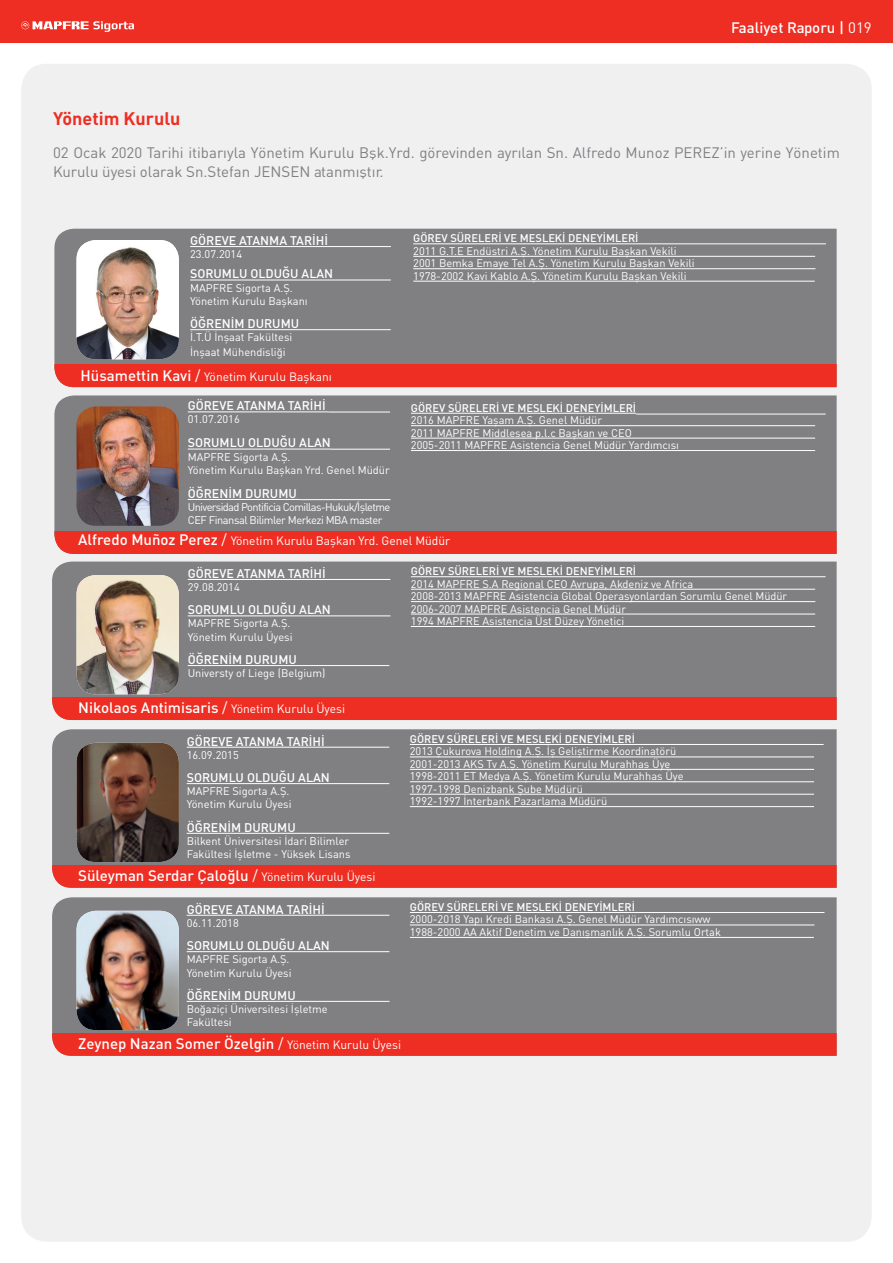
<style>
.page{position:relative;width:893px;height:1263px;background:#fff}
.page>*{position:absolute;margin:0;border:0;box-sizing:border-box;transform-origin:0 0}
.t1{font:18px "DINT Bold Tr";color:#ee2e22}
.t2{font:15px/19.5px "DIN Tr";color:#808083}
.t3{font:500 15px "DIN Pro";color:#fff}
.t4{font:15px "DIN Medium Tr";color:#fff}
.t5{font:500 12.45px "DIN Pro";color:#fff}
.t6{font:12px "DIN Pro";color:#fff}
.t7{font:11.1px/12.5px "DIN Pro";color:#fff}
.t8{font:500 11.1px "DIN Pro";color:#fff}
.t9{font:11.1px/13.2px "DIN Pro";letter-spacing:-.055em;color:#fff}
.s1{font-family:"DIN Tr"}
.s2{font-weight:500;font-size:15px}
.s3{font-size:15px}
.s4{font-weight:400}
.s5{font-weight:400;font-size:12px}
</style>
<div class="page">
<div style="left:0;top:0;width:893px;height:43px;background:#ee2e22"></div>
<div style="left:21px;top:64px;width:851px;height:1178px;background:#f0f0f1;border-radius:26px"></div>
<svg style="left:21px;top:21px;width:113px;height:11px"></svg>
<div style="left:54px;top:395px;width:783px;height:136px;background:#808083"></div>
<div style="left:54px;top:531px;width:783px;height:23px;background:#ee2e22"></div>
<img style="left:77px;top:406px;width:102px;height:120px">
<hr style="left:188px;top:412px;width:141px;height:1px;background:#fff">
<hr style="left:329px;top:412px;width:61px;height:1px;background:#fff">
<hr style="left:188px;top:449px;width:143px;height:1px;background:#fff">
<hr style="left:331px;top:449px;width:59px;height:1px;background:#fff">
<hr style="left:188px;top:499px;width:112px;height:1px;background:#fff">
<hr style="left:300px;top:499px;width:91px;height:1px;background:#fff">
<hr style="left:411px;top:413px;width:225px;height:1px;background:#fff">
<hr style="left:636px;top:414px;width:190px;height:1px;background:#fff">
<hr style="left:411px;top:425px;width:404px;height:1px;background:#fff">
<hr style="left:411px;top:438px;width:404px;height:1px;background:#fff">
<hr style="left:411px;top:450px;width:404px;height:1px;background:#fff">
<div style="left:52px;top:729px;width:785px;height:136px;background:#808083"></div>
<div style="left:52px;top:865px;width:785px;height:23px;background:#ee2e22"></div>
<img style="left:77px;top:743px;width:102px;height:119px">
<hr style="left:187px;top:747px;width:202px;height:1px;background:#fff">
<hr style="left:187px;top:783px;width:202px;height:1px;background:#fff">
<hr style="left:187px;top:833px;width:202px;height:1px;background:#fff">
<hr style="left:410px;top:744px;width:414px;height:1px;background:#fff">
<hr style="left:410px;top:757px;width:404px;height:1px;background:#fff">
<hr style="left:410px;top:769px;width:404px;height:1px;background:#fff">
<hr style="left:410px;top:781px;width:404px;height:1px;background:#fff">
<hr style="left:410px;top:794px;width:404px;height:1px;background:#fff">
<hr style="left:410px;top:806px;width:404px;height:1px;background:#fff">
<div style="left:52px;top:897px;width:785px;height:136px;background:#808083"></div>
<div style="left:52px;top:1033px;width:785px;height:23px;background:#ee2e22"></div>
<img style="left:77px;top:911px;width:102px;height:119px">
<hr style="left:187px;top:915px;width:202px;height:1px;background:#fff">
<hr style="left:187px;top:951px;width:202px;height:1px;background:#fff">
<hr style="left:187px;top:1001px;width:202px;height:1px;background:#fff">
<hr style="left:410px;top:912px;width:414px;height:1px;background:#fff">
<hr style="left:410px;top:925px;width:404px;height:1px;background:#fff">
<hr style="left:410px;top:937px;width:404px;height:1px;background:#fff">
<div style="left:52px;top:562px;width:785px;height:135px;background:#808083"></div>
<div style="left:52px;top:697px;width:785px;height:23px;background:#ee2e22"></div>
<img style="left:77px;top:575px;width:102px;height:119px">
<hr style="left:188px;top:579px;width:202px;height:1px;background:#fff">
<hr style="left:188px;top:615px;width:202px;height:1px;background:#fff">
<hr style="left:188px;top:665px;width:201px;height:1px;background:#fff">
<hr style="left:411px;top:576px;width:414px;height:1px;background:#fff">
<hr style="left:411px;top:589px;width:404px;height:1px;background:#fff">
<hr style="left:411px;top:601px;width:404px;height:1px;background:#fff">
<hr style="left:411px;top:614px;width:404px;height:1px;background:#fff">
<hr style="left:411px;top:626px;width:404px;height:1px;background:#fff">
<div style="left:54px;top:229px;width:783px;height:135px;background:#808083"></div>
<div style="left:54px;top:364px;width:783px;height:23px;background:#ee2e22"></div>
<img style="left:77px;top:240px;width:102px;height:119px">
<hr style="left:190px;top:246px;width:201px;height:1px;background:#fff">
<hr style="left:190px;top:280px;width:201px;height:1px;background:#fff">
<hr style="left:190px;top:329px;width:201px;height:1px;background:#fff">
<hr style="left:413px;top:244px;width:413px;height:1px;background:#fff">
<hr style="left:413px;top:256px;width:402px;height:1px;background:#fff">
<hr style="left:413px;top:268px;width:402px;height:1px;background:#fff">
<hr style="left:413px;top:281px;width:402px;height:1px;background:#fff">
<h2 class="t4" style="left:731px;top:18px;width:142px">Faaliyet Raporu | <span class="s1">019</span></h2>
<h1 class="t1" style="left:53px;top:106px;width:129px">Yönetim Kurulu</h1>
<h2 class="t2" style="left:53px;top:142px;width:788px">02 Ocak 2020 Tarihi itibarıyla Yönetim Kurulu Bşk.Yrd. görevinden ayrılan Sn. Alfredo Munoz PEREZ’in yerine Yönetim<br>Kurulu üyesi olarak Sn.Stefan JENSEN atanmıştır.</h2>
<p class="t5" style="left:190px;top:232px;width:139px">GÖREVE ATANMA TARİHİ</p>
<p class="t7" style="left:190px;top:247px;width:54px">23.07.2014</p>
<p class="t5" style="left:190px;top:265px;width:145px">SORUMLU OLDUĞU ALAN</p>
<p class="t7" style="left:190px;top:280px;width:119px;line-height:13.2px">MAPFRE Sigorta A.Ş.<br>Yönetim Kurulu Başkanı</p>
<p class="t5" style="left:190px;top:315px;width:111px">ÖĞRENİM DURUMU</p>
<p class="t7" style="left:190px;top:329px;width:104px;line-height:14.9px">İ.T.Ü İnşaat Fakültesi<br>İnşaat Mühendisliği</p>
<p class="t6" style="left:81px;top:367px;width:253px"><span class="s2">Hüsamettin Kavi</span> <span class="s3">/</span> Yönetim Kurulu Başkanı</p>
<p class="t5" style="left:188px;top:397px;width:139px">GÖREVE ATANMA TARİHİ</p>
<p class="t7" style="left:188px;top:412px;width:54px">01.07.2016</p>
<p class="t5" style="left:188px;top:434px;width:145px">SORUMLU OLDUĞU ALAN</p>
<p class="t7" style="left:188px;top:449px;width:203px;line-height:13.2px">MAPFRE Sigorta A.Ş.<br>Yönetim Kurulu Başkan Yrd. Genel Müdür</p>
<p class="t5" style="left:188px;top:485px;width:111px">ÖĞRENİM DURUMU</p>
<p class="t9" style="left:188px;top:499px;width:204px">Universidad Pontificia Comillas-Hukuk/İşletme<br>CEF Finansal Bilimler Merkezi MBA master</p>
<p class="t8" style="left:413px;top:231px;width:227px">GÖREV SÜRELERİ VE MESLEKİ DENEYİMLERİ</p>
<p class="t7" style="left:413px;top:243px;width:283px">2011 G.T.E Endüstri A.Ş. Yönetim Kurulu Başkan Vekili<br>2001 Bemka Emaye Tel A.Ş. Yönetim Kurulu Başkan Vekili<br>1978-2002 Kavi Kablo A.Ş. Yönetim Kurulu Başkan Vekili</p>
<p class="t8" style="left:411px;top:400px;width:227px">GÖREV SÜRELERİ VE MESLEKİ DENEYİMLERİ</p>
<p class="t7" style="left:411px;top:413px;width:270px">2016 MAPFRE Yaşam A.Ş. Genel Müdür<br>2011 MAPFRE Middlesea p.l.c Başkan ve CEO<br>2005-2011 MAPFRE Asistencia Genel Müdür Yardımcısı</p>
<p class="t6" style="left:78px;top:531px;width:373px"><span class="s2">Alfredo Muñoz Perez</span> <span class="s3">/</span> Yönetim Kurulu Başkan Yrd. Genel Müdür</p>
<p class="t5" style="left:188px;top:565px;width:139px">GÖREVE ATANMA TARİHİ</p>
<p class="t7" style="left:188px;top:580px;width:54px">29.08.2014</p>
<p class="t5" style="left:188px;top:601px;width:145px">SORUMLU OLDUĞU ALAN</p>
<p class="t7" style="left:188px;top:616px;width:106px;line-height:13.2px">MAPFRE Sigorta A.Ş.<br>Yönetim Kurulu Üyesi</p>
<p class="t5" style="left:188px;top:651px;width:111px">ÖĞRENİM DURUMU</p>
<p class="t7" style="left:188px;top:666px;width:139px">Universty of Liege (Belgium)</p>
<h2 class="t3" style="left:78px;top:697px;width:268px">Nikolaos Antimisaris <span class="s4">/</span> <span class="s5">Yönetim Kurulu Üyesi</span></h2>
<p class="t5" style="left:187px;top:732px;width:139px">GÖREVE ATANMA TARİHİ</p>
<p class="t7" style="left:187px;top:747px;width:54px">16.09.2015</p>
<p class="t5" style="left:187px;top:769px;width:145px">SORUMLU OLDUĞU ALAN</p>
<p class="t7" style="left:187px;top:783px;width:106px;line-height:13.2px">MAPFRE Sigorta A.Ş.<br>Yönetim Kurulu Üyesi</p>
<p class="t5" style="left:187px;top:819px;width:111px">ÖĞRENİM DURUMU</p>
<p class="t7" style="left:187px;top:833px;width:165px;line-height:13.2px">Bilkent Üniversitesi İdari Bilimler<br>Fakültesi İşletme - Yüksek Lisans</p>
<h2 class="t3" style="left:78px;top:865px;width:299px">Süleyman Serdar Çaloğlu <span class="s4">/</span> <span class="s5">Yönetim Kurulu Üyesi</span></h2>
<p class="t5" style="left:187px;top:900px;width:139px">GÖREVE ATANMA TARİHİ</p>
<p class="t7" style="left:187px;top:915px;width:54px">06.11.2018</p>
<p class="t5" style="left:187px;top:937px;width:145px">SORUMLU OLDUĞU ALAN</p>
<p class="t7" style="left:187px;top:951px;width:106px;line-height:13.2px">MAPFRE Sigorta A.Ş.<br>Yönetim Kurulu Üyesi</p>
<p class="t5" style="left:187px;top:987px;width:111px">ÖĞRENİM DURUMU</p>
<p class="t7" style="left:187px;top:1001px;width:143px;line-height:13.2px">Boğaziçi Üniversitesi İşletme<br>Fakültesi</p>
<h2 class="t3" style="left:78px;top:1033px;width:324px">Zeynep Nazan Somer Özelgin <span class="s4">/</span> <span class="s5">Yönetim Kurulu Üyesi</span></h2>
<p class="t8" style="left:411px;top:564px;width:227px">GÖREV SÜRELERİ VE MESLEKİ DENEYİMLERİ</p>
<p class="t7" style="left:411px;top:576px;width:378px">2014 MAPFRE S.A Regional CEO Avrupa, Akdeniz ve Africa<br>2008-2013 MAPFRE Asistencia Global Operasyonlardan Sorumlu Genel Müdür 2006-2007 MAPFRE Asistencia Genel Müdür<br>1994 MAPFRE Asistencia Üst Düzey Yönetici</p>
<p class="t8" style="left:410px;top:731px;width:227px">GÖREV SÜRELERİ VE MESLEKİ DENEYİMLERİ</p>
<p class="t7" style="left:410px;top:744px;width:275px">2013 Çukurova Holding A.Ş. İş Geliştirme Koordinatörü 2001-2013 AKS Tv A.Ş. Yönetim Kurulu Murahhas Üye 1998-2011 ET Medya A.Ş. Yönetim Kurulu Murahhas Üye 1997-1998 Denizbank Şube Müdürü<br>1992-1997 İnterbank Pazarlama Müdürü</p>
<p class="t8" style="left:410px;top:899px;width:227px">GÖREV SÜRELERİ VE MESLEKİ DENEYİMLERİ</p>
<p class="t7" style="left:410px;top:912px;width:313px">2000-2018 Yapı Kredi Bankası A.Ş. Genel Müdür Yardımcısıww<br>1988-2000 AA Aktif Denetim ve Danışmanlık A.Ş. Sorumlu Ortak</p>
</div>
